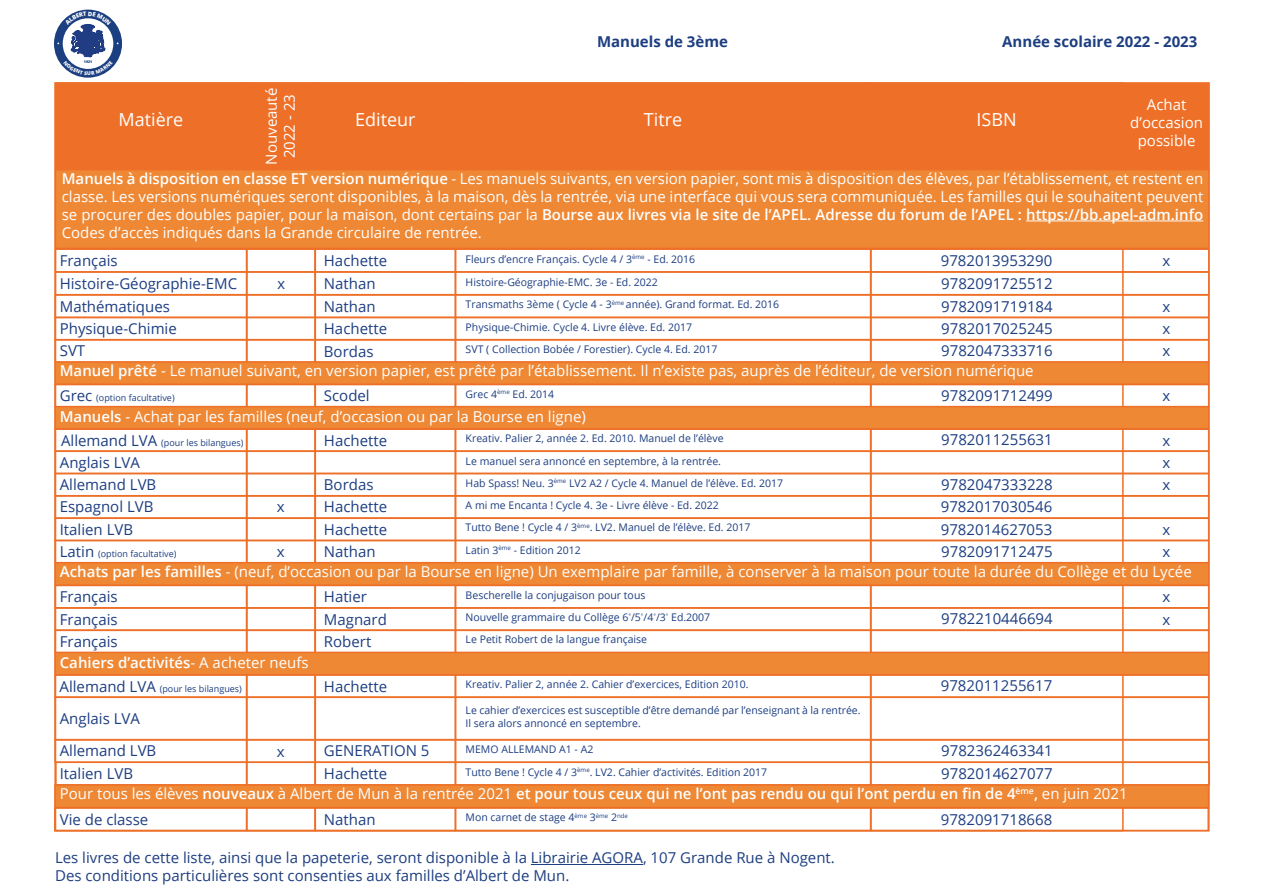
<style>
.page{position:relative;width:1263px;height:893px;background:#fff}
.page>*{position:absolute;margin:0;border:0;box-sizing:border-box;transform-origin:0 0}
.t1{font:18px "Open Sans";color:#fff}
.t2{font:15px/18px "Open Sans";color:#fff;text-align:center}
.t3{font:15px/22.4px "Open Sans";color:#1d3e81}
.t4{font:600 15px "Open Sans";color:#fff}
.t5{font:700 15px "Open Sans";color:#1d3e81}
.t6{font:10.5px/22.4px "Open Sans";color:#1d3e81}
.t7{font:9px "Open Sans";color:#1d3e81}
.t8{font:800 3.6px "Open Sans";color:#1c3f81}
.s1{font-weight:600}
.s2{font-size:15px}
.s3{font-weight:400}
</style>
<div class="page">
<div style="left:55px;top:82px;width:1154px;height:88px;background:#ee7028"></div>
<div style="left:246px;top:82px;width:70px;height:749px;border:2px solid #ee7028"></div>
<div style="left:315px;top:82px;width:141px;height:749px;border:2px solid #ee7028"></div>
<hr style="left:246px;top:82px;width:2px;height:88px;background:#ee7028">
<hr style="left:315px;top:82px;width:1px;height:88px;background:#ee7028">
<hr style="left:455px;top:82px;width:2px;height:88px;background:#ee7028">
<div style="left:55px;top:169px;width:1154px;height:80px;background:#ee8835;border:2px solid #ee7028"></div>
<div style="left:55px;top:248px;width:1154px;height:25px;border:2px solid #ee7028"></div>
<div style="left:55px;top:271px;width:1154px;height:24px;border:2px solid #ee7028"></div>
<div style="left:54px;top:294px;width:1155px;height:24px;border:2px solid #ee7028"></div>
<div style="left:54px;top:317px;width:1155px;height:24px;border:2px solid #ee7028"></div>
<div style="left:54px;top:339px;width:1155px;height:24px;border:2px solid #ee7028"></div>
<div style="left:54px;top:361px;width:1155px;height:24px;background:#ee8835;border:2px solid #ee7028"></div>
<div style="left:54px;top:383px;width:1155px;height:25px;border:2px solid #ee7028"></div>
<div style="left:54px;top:406px;width:1155px;height:24px;background:#ee8835;border:2px solid #ee7028"></div>
<div style="left:54px;top:428px;width:1155px;height:24px;border:2px solid #ee7028"></div>
<div style="left:54px;top:450px;width:1155px;height:24px;border:2px solid #ee7028"></div>
<div style="left:54px;top:473px;width:1155px;height:24px;border:2px solid #ee7028"></div>
<div style="left:54px;top:495px;width:1155px;height:24px;border:2px solid #ee7028"></div>
<div style="left:54px;top:517px;width:1155px;height:24px;border:2px solid #ee7028"></div>
<div style="left:54px;top:540px;width:1155px;height:24px;border:2px solid #ee7028"></div>
<div style="left:54px;top:562px;width:1155px;height:24px;background:#ee8835;border:2px solid #ee7028"></div>
<div style="left:54px;top:585px;width:1155px;height:24px;border:2px solid #ee7028"></div>
<div style="left:54px;top:607px;width:1155px;height:24px;border:2px solid #ee7028"></div>
<div style="left:54px;top:629px;width:1155px;height:24px;border:2px solid #ee7028"></div>
<div style="left:54px;top:652px;width:1155px;height:24px;background:#ee8835;border:2px solid #ee7028"></div>
<div style="left:54px;top:674px;width:1155px;height:24px;border:2px solid #ee7028"></div>
<div style="left:54px;top:696px;width:1155px;height:45px;border:2px solid #ee7028"></div>
<div style="left:54px;top:739px;width:1155px;height:24px;border:2px solid #ee7028"></div>
<div style="left:55px;top:761px;width:1155px;height:25px;border:2px solid #ee7028"></div>
<div style="left:54px;top:784px;width:1155px;height:24px;background:#ee8835;border:2px solid #ee7028"></div>
<div style="left:54px;top:807px;width:1155px;height:24px;border:2px solid #ee7028"></div>
<div style="left:54px;top:10px;width:68px;height:68px;border:9px solid #1c3f81;border-radius:50%"></div>
<hr style="left:1026px;top:221px;width:177px;height:1px;background:#fff">
<hr style="left:531px;top:864px;width:112px;height:1px;background:#1d3e81">
<svg style="left:57px;top:12px;width:62px;height:63px"></svg>
<p class="t8" style="left:84px;top:59px;width:10px">1921</p>
<h2 class="t5" style="left:597px;top:31px;width:132px">Manuels de 3ème</h2>
<h2 class="t5" style="left:1002px;top:31px;width:197px">Année scolaire 2022 - 2023</h2>
<h2 class="t2" style="left:262px;top:165px;width:78px;rotate:-90deg">Nouveauté<br>2022 - 23</h2>
<p class="t2" style="left:62px;top:169px;width:1143px;text-align:justify"><span class="s1">Manuels à disposition en classe ET version numérique</span> - Les manuels suivants, en version papier, sont mis à disposition des élèves, par l’établissement, et restent en classe. Les versions numériques seront disponibles, à la maison, dès la rentrée, via une interface qui vous sera communiquée. Les familles qui le souhaitent peuvent se procurer des doubles papier, pour la maison, dont certains par la <span class="s1">Bourse aux livres via le site de l’APEL. Adresse du forum de l’APEL : https://bb.apel-adm.info </span>Codes d’accès indiqués dans la Grande circulaire de rentrée.</p>
<h2 class="t2" style="left:1130px;top:95px;width:74px">Achat d’occasion possible</h2>
<h1 class="t1" style="left:119px;top:107px;width:66px">Matière</h1>
<h1 class="t1" style="left:355px;top:107px;width:62px">Editeur</h1>
<h1 class="t1" style="left:644px;top:107px;width:40px">Titre</h1>
<h1 class="t1" style="left:976px;top:107px;width:42px">ISBN</h1>
<p class="t6" style="left:466px;top:247px;width:231px">Fleurs d’encre Français. Cycle 4 / 3<sup>ème</sup> - Ed. 2016</p>
<p class="t6" style="left:466px;top:271px;width:315px">Histoire-Géographie-EMC. 3e - Ed. 2022<br>Transmaths 3ème ( Cycle 4 - 3<sup>ème</sup> année). Grand format. Ed. 2016<br>Physique-Chimie. Cycle 4. Livre élève. Ed. 2017<br>SVT ( Collection Bobée / Forestier). Cycle 4. Ed. 2017</p>
<p class="t6" style="left:466px;top:382px;width:90px">Grec 4<sup>ème</sup> Ed. 2014</p>
<p class="t6" style="left:466px;top:427px;width:319px">Kreativ. Palier 2, année 2. Ed. 2010. Manuel de l’élève<br>Le manuel sera annoncé en septembre, à la rentrée.<br>Hab Spass! Neu. 3<sup>ème</sup> LV2 A2 / Cycle 4. Manuel de l’élève. Ed. 2017<br>A mi me Encanta ! Cycle 4. 3e - Livre élève - Ed. 2022<br>Tutto Bene ! Cycle 4 / 3<sup>ème</sup>. LV2. Manuel de l’élève. Ed. 2017<br>Latin 3<sup>ème</sup> - Edition 2012</p>
<p class="t6" style="left:466px;top:583px;width:246px">Bescherelle la conjugaison pour tous<br>Nouvelle grammaire du Collège 6<sup>°</sup>/5<sup>°</sup>/4<sup>°</sup>/3<sup>°</sup> Ed.2007<br>Le Petit Robert de la langue française</p>
<p class="t6" style="left:466px;top:673px;width:284px">Kreativ. Palier 2, année 2. Cahier d’exercices, Edition 2010.</p>
<p class="t6" style="left:466px;top:704px;width:396px;line-height:12.6px">Le cahier d’exercices est susceptible d’être demandé par l’enseignant à la rentrée.<br>Il sera alors annoncé en septembre.</p>
<p class="t6" style="left:466px;top:737px;width:303px">MEMO ALLEMAND A1 - A2<br>Tutto Bene ! Cycle 4 / 3<sup>ème</sup>. LV2. Cahier d’activités. Edition 2017</p>
<p class="t6" style="left:466px;top:806px;width:164px">Mon carnet de stage 4<sup>ème</sup> 3<sup>ème</sup> 2<sup>nde</sup></p>
<h2 class="t3" style="left:55px;top:848px;width:781px;line-height:18px">Les livres de cette liste, ainsi que la papeterie, seront disponible à la Librairie AGORA, 107 Grande Rue à Nogent.<br>Des conditions particulières sont consenties aux familles d’Albert de Mun.</h2>
<h2 class="t3" style="left:324px;top:249px;width:65px">Hachette</h2>
<h2 class="t3" style="left:941px;top:249px;width:113px;text-align:justify">9782013953290<br>9782091725512<br>9782091719184<br>9782017025245<br>9782047333716</h2>
<h2 class="t3" style="left:941px;top:384px;width:113px">9782091712499</h2>
<h2 class="t3" style="left:941px;top:428px;width:113px">9782011255631</h2>
<h2 class="t3" style="left:941px;top:473px;width:113px;text-align:justify">9782047333228<br>9782017030546<br>9782014627053<br>9782091712475</h2>
<h2 class="t3" style="left:60px;top:249px;width:179px">Français<br>Histoire-Géographie-EMC<br>Mathématiques<br>Physique-Chimie<br>SVT</h2>
<p class="t7" style="left:60px;top:392px;width:116px"><span class="s2">Grec</span> (option facultative)</p>
<p class="t7" style="left:61px;top:436px;width:184px"><span class="s2">Allemand LVA</span> (pour les bilangues)</p>
<h2 class="t3" style="left:60px;top:473px;width:98px">Allemand LVB</h2>
<h2 class="t3" style="left:1162px;top:249px;width:9px">x</h2>
<h2 class="t3" style="left:1162px;top:295px;width:9px;text-align:justify">x x x</h2>
<h2 class="t3" style="left:1162px;top:384px;width:9px">x</h2>
<h2 class="t3" style="left:1162px;top:429px;width:9px;text-align:justify">x x x</h2>
<h2 class="t3" style="left:1162px;top:518px;width:9px">x x</h2>
<h2 class="t3" style="left:1162px;top:585px;width:9px">x x</h2>
<h2 class="t3" style="left:324px;top:272px;width:53px">Nathan</h2>
<h2 class="t3" style="left:324px;top:295px;width:53px">Nathan</h2>
<h2 class="t3" style="left:324px;top:317px;width:65px">Hachette</h2>
<h2 class="t3" style="left:324px;top:340px;width:51px">Bordas</h2>
<h2 class="t2" style="left:60px;top:361px;width:975px"><span class="s1">Manuel prêté</span> - Le manuel suivant, en version papier, est prêté par l’établissement. Il n’existe pas, auprès de l’éditeur, de version numérique</h2>
<h2 class="t2" style="left:60px;top:407px;width:527px"><span class="s1">Manuels</span> - Achat par les familles (neuf, d’occasion ou par la Bourse en ligne)</h2>
<h2 class="t3" style="left:324px;top:384px;width:47px">Scodel</h2>
<h2 class="t3" style="left:324px;top:429px;width:65px">Hachette</h2>
<h2 class="t3" style="left:324px;top:473px;width:65px">Bordas<br>Hachette<br>Hachette<br>Nathan</h2>
<h2 class="t3" style="left:324px;top:585px;width:64px">Hatier<br>Magnard<br>Robert</h2>
<h2 class="t3" style="left:324px;top:674px;width:65px">Hachette</h2>
<h2 class="t3" style="left:60px;top:451px;width:82px">Anglais LVA</h2>
<h2 class="t3" style="left:60px;top:495px;width:95px">Espagnol LVB<br>Italien LVB</h2>
<p class="t7" style="left:60px;top:548px;width:118px"><span class="s2">Latin</span> (option facultative)</p>
<h2 class="t3" style="left:60px;top:585px;width:59px;text-align:justify">Français Français Français</h2>
<p class="t7" style="left:60px;top:682px;width:184px"><span class="s2">Allemand LVA</span> (pour les bilangues)</p>
<h2 class="t3" style="left:60px;top:702px;width:98px;line-height:32.4px">Anglais LVA<br>Allemand LVB</h2>
<h2 class="t3" style="left:60px;top:762px;width:75px">Italien LVB</h2>
<h2 class="t3" style="left:60px;top:808px;width:90px">Vie de classe</h2>
<h2 class="t3" style="left:277px;top:495px;width:9px">x</h2>
<h2 class="t3" style="left:277px;top:540px;width:9px">x</h2>
<h2 class="t2" style="left:60px;top:562px;width:1133px"><span class="s1">Achats par les familles</span> - (neuf, d’occasion ou par la Bourse en ligne) Un exemplaire par famille, à conserver à la maison pour toute la durée du Collège et du Lycée</h2>
<h2 class="t3" style="left:941px;top:607px;width:113px">9782210446694</h2>
<h2 class="t4" style="left:60px;top:652px;width:250px">Cahiers d’activités<span class="s3">- A acheter neufs</span></h2>
<h2 class="t3" style="left:941px;top:674px;width:113px">9782011255617</h2>
<h2 class="t3" style="left:941px;top:739px;width:113px">9782362463341<br>9782014627077</h2>
<h2 class="t3" style="left:941px;top:808px;width:113px">9782091718668</h2>
<h2 class="t3" style="left:324px;top:739px;width:107px">GENERATION 5<br>Hachette</h2>
<h2 class="t3" style="left:324px;top:808px;width:53px">Nathan</h2>
<h2 class="t3" style="left:277px;top:740px;width:9px">x</h2>
<h2 class="t4" style="left:60px;top:783px;width:1069px"><span class="s3">Pour tous les élèves</span> nouveaux <span class="s3">à Albert de Mun à la rentrée 2021</span> et pour tous ceux qui ne l’ont pas rendu ou qui l’ont perdu en fin de 4<sup>ème</sup>, <span class="s3">en juin 2021</span></h2>
</div>
